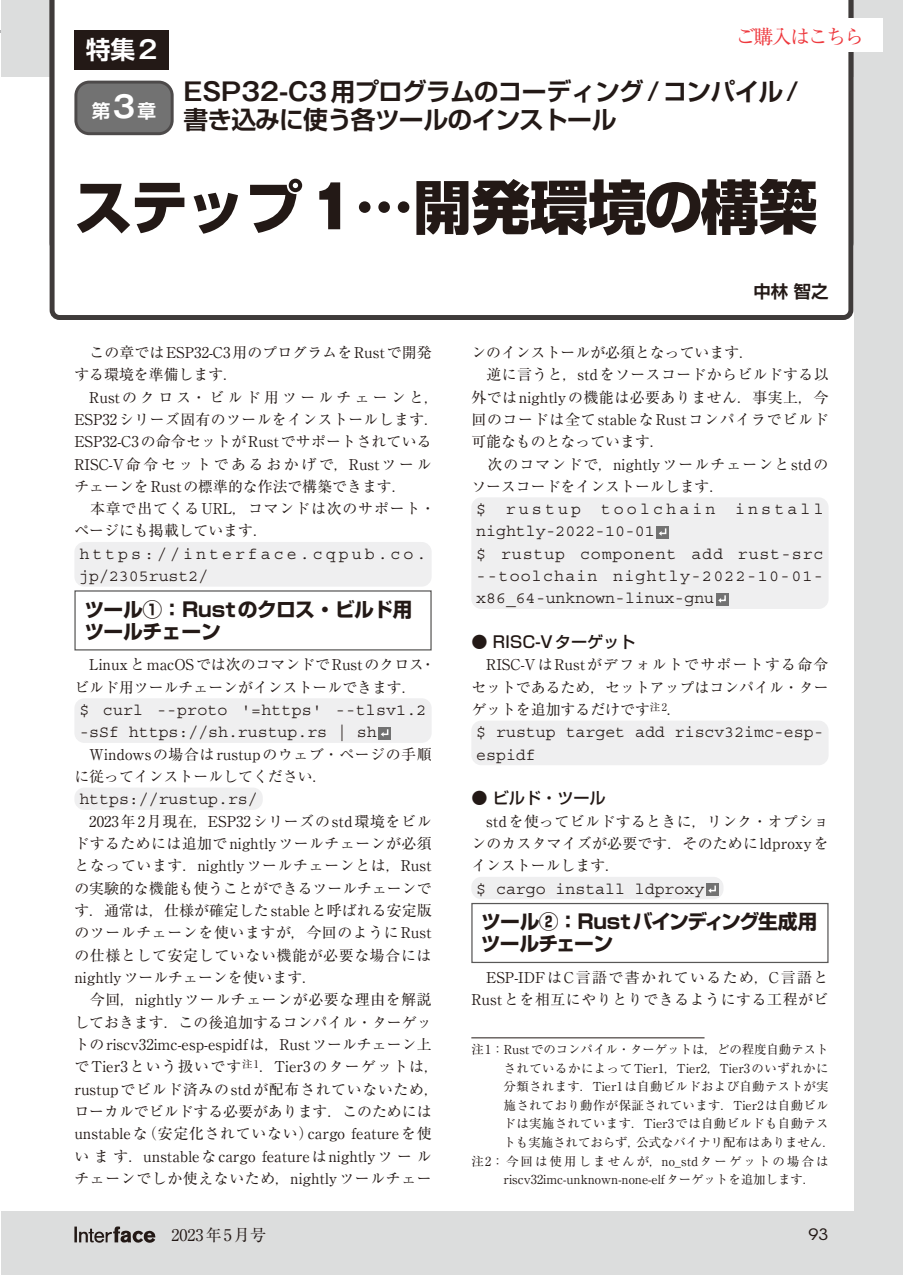
<style>
.page{position:relative;width:903px;height:1275px;background:#fff}
.page>*{position:absolute;margin:0;border:0;box-sizing:border-box;transform-origin:0 0}
.t1{font:800 58.27px "Shin Go Pro";color:#231916}
.t2{font:800 45.85px "Gothic MB101 Pro";color:#231916}
.t3{font:700 24.85px/28.5px "Shin Go Pro De";letter-spacing:-.035em;color:#231916}
.t4{font:700 24.85px "Shin Go Pro De";color:#fff}
.t5{font:700 19.78px/22.4px "Shin Go Pro";letter-spacing:-.035em;color:#231916}
.t6{font:19.78px "Ryumin Pr 6 N";letter-spacing:-.09em;color:#ee383d}
.t7{font:700 18.55px "Shin Go Pro De";color:#fff}
.t8{font:700 17.32px "Shin Go Pro De";color:#231916}
.t9{font:16.45px/22.4px "Courier Std";color:#231916}
.t10{font:16.45px/22.4px "Courier Std";letter-spacing:.055em;color:#231916}
.t11{font:16.45px/22.4px "Courier Std";letter-spacing:.185em;color:#231916}
.t12{font:500 16.1px "Shin Go Pro";color:#231916}
.t13{font:16.1px "Ryumin Pro";color:#231916}
.t14{font:15.58px "ITC Avant Garde Std";color:#231916;scale:1.11 1}
.t15{font:14.88px/22.4px "Ryumin Pro";letter-spacing:.005em;color:#231916}
.t16{font:14.88px/22.4px "Ryumin Pro";letter-spacing:.04em;color:#231916}
.t17{font:14.88px/22.4px "Ryumin Pro";letter-spacing:.06em;color:#231916}
.t18{font:14.88px "Ryumin Pro";letter-spacing:.05em;color:#231916}
.t19{font:14.88px "Ryumin Pro";letter-spacing:.075em;color:#231916}
.t20{font:14.88px "Ryumin Pro";letter-spacing:.035em;color:#231916}
.t21{font:14.88px "Ryumin Pro";letter-spacing:.025em;color:#231916}
.t22{font:12.42px "Ryumin Pro";color:#231916}
.t23{font:12.42px "Ryumin Pro";letter-spacing:.03em;color:#231916}
.t24{font:12.42px "Ryumin Pro";letter-spacing:.04em;color:#231916}
.t25{font:12.42px "Ryumin Pro";letter-spacing:.17em;color:#231916}
.s1{font-family:"Gothic MB101 Pro De"}
.s2{font-family:"Gothic MB101 Pro De";font-size:29.75px}
.s3{font-family:"Helvetica Neue LT Pro";font-stretch:condensed;font-size:22.4px;color:#fff}
.s4{font-family:"Helvetica Neue LT Pro";font-weight:900;font-stretch:condensed;font-size:26.07px;color:#fff}
.s5{font-family:"Gothic MB101 Pro"}
</style>
<div class="page">
<hr style="left:0;top:30px;width:903px;height:2px;background:#b5b5b6">
<div style="left:1px;top:0;width:902px;height:1275px;background:#dcdddd"></div>
<div style="left:1px;top:77px;width:852px;height:1133px;background:#fff"></div>
<svg style="left:74px;top:1226px;width:81px;height:17px"></svg>
<div style="left:471px;top:497px;width:357px;height:112px;background:#efeff0;border-radius:10px"></div>
<div style="left:471px;top:721px;width:357px;height:44px;background:#efeff0;border-radius:10px"></div>
<div style="left:471px;top:877px;width:252px;height:22px;background:#efeff0;border-radius:10px"></div>
<div style="left:471px;top:903px;width:357px;height:60px;border:1px solid #595857"></div>
<div style="left:656px;top:526px;width:13px;height:12px;background:#727272"></div>
<svg style="left:659px;top:528px;width:8px;height:8px"></svg>
<div style="left:716px;top:593px;width:12px;height:12px;background:#727272"></div>
<svg style="left:718px;top:595px;width:8px;height:8px"></svg>
<div style="left:706px;top:883px;width:12px;height:12px;background:#727272"></div>
<svg style="left:708px;top:885px;width:8px;height:8px"></svg>
<div style="left:74px;top:542px;width:358px;height:45px;background:#efeff0;border-radius:10px"></div>
<div style="left:74px;top:590px;width:358px;height:60px;border:1px solid #595857"></div>
<div style="left:74px;top:698px;width:358px;height:45px;background:#efeff0;border-radius:10px"></div>
<div style="left:74px;top:788px;width:189px;height:22px;background:#efeff0;border-radius:10px"></div>
<div style="left:379px;top:727px;width:12px;height:12px;background:#727272"></div>
<svg style="left:381px;top:729px;width:8px;height:8px"></svg>
<hr style="left:471px;top:1037px;width:233px;height:1px;background:#231916">
<svg style="left:49px;top:0;width:805px;height:322px"></svg>
<div style="left:74px;top:30px;width:95px;height:39px;background:#231916"></div>
<div style="left:76px;top:82px;width:96px;height:52px;background:#727272;border-radius:13px"></div>
<div style="left:74px;top:81px;width:100px;height:54px;border:3px solid #4d4a4a;border-radius:13px"></div>
<div style="left:716px;top:18px;width:167px;height:34px;background:#fff"></div>
<h3 class="t6" style="left:736px;top:21px;width:130px">ご購入はこちら</h3>
<h3 class="t4" style="left:86px;top:29px;width:51px">特集</h3>
<h3 class="t4" style="left:89px;top:29px;width:70px">特設<span class="s1">2</span></h3>
<p class="t7" style="left:92px;top:95px;width:66px">第<span class="s2">3</span>章</p>
<h3 class="t3" style="left:184px;top:74px;width:616px"><span class="s1">ESP32-C3</span> 用プログラムのコーディング <span class="s1">/</span> コンパイル <span class="s1">/</span>書き込みに使う各ツールのインストール</h3>
<h3 class="t3" style="left:82px;top:87px;width:725px"><span class="s3">Appendix</span> <span class="s4">1</span> サブタイトル<span class="s1">◆</span>サブタイトル<span class="s1">◆</span>サブタイトル<span class="s1">◆</span>サブタイト</h3>
<h1 class="t1" style="left:74px;top:161px;width:744px">ステップ<span class="s5">1…</span>開発環境の構築</h1>
<h2 class="t2" style="left:74px;top:173px;width:231px">□□□□□</h2>
<p class="t8" style="left:753px;top:209px;width:77px">○○ ○○</p>
<p class="t15" style="left:74px;top:340px;width:366px">　この章ではESP32-C3用のプログラムをRustで開発する環境を準備します．<br>　Rustのクロス・ビルド用ツールチェーンと，<br>ESP32シリーズ固有のツールをインストールします．<br>ESP32-C3の命令セットがRustでサポートされている<br>RISC-V命令セットであるおかげで，RustツールチェーンをRustの標準的な作法で構築できます．</p>
<p class="t17" style="left:74px;top:496px;width:362px;text-indent:16px">本章で出てくるURL，コマンドは次のサポート・ページにも掲載しています．</p>
<p class="t11" style="left:79px;top:543px;width:349px">https://interface.cqpub.co. jp/2305rust2/</p>
<h3 class="t5" style="left:84px;top:596px;width:329px">ツール①：Rustのクロス・ビルド用ツールチェーン</h3>
<p class="t15" style="left:74px;top:653px;width:362px">　LinuxとmacOSでは次のコマンドでRustのクロス・ビルド用ツールチェーンがインストールできます．</p>
<p class="t9" style="left:79px;top:699px;width:349px">$ curl --proto '=https' --tlsv1.2 -sSf https://sh.rustup.rs | sh</p>
<p class="t15" style="left:74px;top:742px;width:359px;text-indent:15px">Windowsの場合はrustupのウェブ・ページの手順に従ってインストールしてください．</p>
<p class="t9" style="left:79px;top:788px;width:180px">https://rustup.rs/</p>
<p class="t15" style="left:74px;top:809px;width:366px">　2023年2月現在，ESP32シリーズのstd環境をビルドするためには追加でnightlyツールチェーンが必須となっています．nightlyツールチェーンとは，Rustの実験的な機能も使うことができるツールチェーンです．通常は，仕様が確定したstableと呼ばれる安定版のツールチェーンを使いますが，今回のようにRustの仕様として安定していない機能が必要な場合にはnightlyツールチェーンを使います．<br>　今回，nightlyツールチェーンが必要な理由を解説しておきます．この後追加するコンパイル・ターゲットのriscv32imc-esp-espidfは，Rustツールチェーン上でTier3という扱いです<sup>注1</sup>．Tier3のターゲットは，rustupでビルド済みのstdが配布されていないため，ローカルでビルドする必要があります．このためにはunstableな（安定化されていない）cargo featureを使います．unstableなcargo featureはnightlyツールチェーンでしか使えないため，nightlyツールチェー</p>
<p class="t8" style="left:753px;top:277px;width:77px">中林 智之</p>
<p class="t15" style="left:471px;top:340px;width:284px">ンのインストールが必須となっています．</p>
<p class="t21" style="left:487px;top:363px;width:343px">逆に言うと，stdをソースコードからビルドする以</p>
<p class="t20" style="left:471px;top:385px;width:359px">外ではnightlyの機能は必要ありません．事実上，今</p>
<p class="t18" style="left:471px;top:408px;width:359px">回のコードは全てstableなRustコンパイラでビルド</p>
<p class="t15" style="left:471px;top:429px;width:195px">可能なものとなっています．</p>
<p class="t19" style="left:471px;top:452px;width:359px">　次のコマンドで，nightlyツールチェーンとstdの</p>
<p class="t15" style="left:471px;top:474px;width:254px">ソースコードをインストールします．</p>
<p class="t10" style="left:476px;top:498px;width:349px">$ rustup toolchain install nightly-2022-10-01<br>$ rustup component add rust-src --toolchain nightly-2022-10-01- x86_64-unknown-linux-gnu</p>
<p class="t12" style="left:471px;top:629px;width:166px">● RISC-Vターゲット</p>
<p class="t15" style="left:471px;top:653px;width:359px;text-align:justify;text-indent:15px">RISC-VはRustがデフォルトでサポートする命令セットであるため，セットアップはコンパイル・ターゲットを追加するだけです<sup>注2</sup>．</p>
<p class="t9" style="left:476px;top:721px;width:349px">$ rustup target add riscv32imc-esp&shy;espidf</p>
<p class="t12" style="left:471px;top:785px;width:136px">● ビルド・ツール</p>
<p class="t15" style="left:471px;top:809px;width:359px;text-align:justify;text-indent:15px">stdを使ってビルドするときに，リンク・オプションのカスタマイズが必要です．そのためにldproxyをインストールします．</p>
<p class="t9" style="left:476px;top:877px;width:229px">$ cargo install ldproxy</p>
<h3 class="t5" style="left:481px;top:908px;width:338px">ツール②：Rustバインディング生成用ツールチェーン</h3>
<p class="t16" style="left:471px;top:965px;width:359px">　ESP-IDFはC言語で書かれているため，C言語と<br>Rustとを相互にやりとりできるようにする工程がビ</p>
<p class="t22" style="left:471px;top:1039px;width:359px">注1：Rustでのコンパイル・ターゲットは，どの程度自動テスト</p>
<p class="t24" style="left:504px;top:1058px;width:326px">されているかによってTier1，Tier2，Tier3のいずれかに</p>
<p class="t23" style="left:504px;top:1077px;width:327px">分類されます．Tier1は自動ビルドおよび自動テストが実</p>
<p class="t23" style="left:504px;top:1095px;width:327px">施されており動作が保証されています．Tier2は自動ビル</p>
<p class="t23" style="left:504px;top:1114px;width:327px">ドは実施されています．Tier3では自動ビルドも自動テス</p>
<p class="t22" style="left:504px;top:1132px;width:333px">トも実施されておらず，公式なバイナリ配布はありません．</p>
<p class="t25" style="left:471px;top:1151px;width:359px">注2：今回は使用しませんが，no_stdターゲットの場合は</p>
<p class="t22" style="left:504px;top:1170px;width:313px">riscv32imc-unknown-none-elfターゲットを追加します．</p>
<p class="t13" style="left:155px;top:1222px;width:112px">　2023年5月号</p>
<p class="t14" style="left:808px;top:1225px;width:20px">93</p>
</div>
